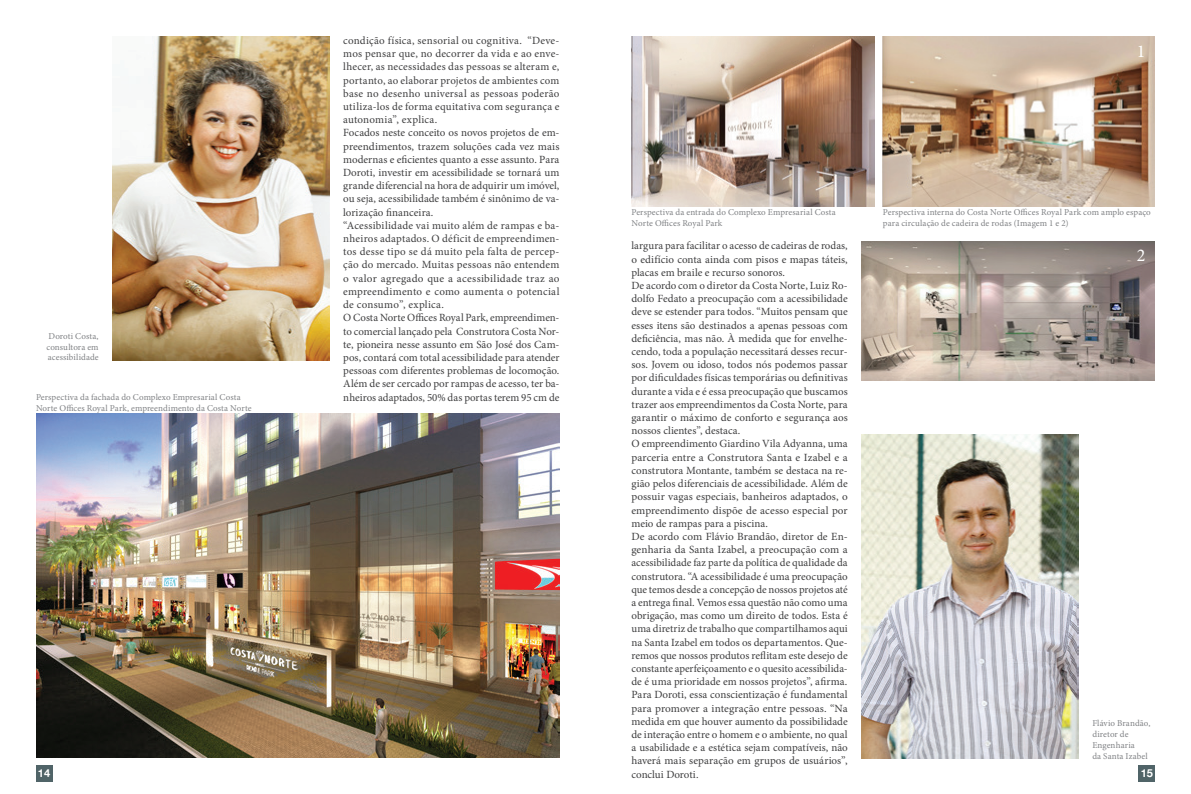
<style>
.page{position:relative;width:1191px;height:794px;background:#fff}
.page>*{position:absolute;margin:0;border:0;box-sizing:border-box;transform-origin:0 0}
.t1{font:18px "Minion Pro";color:#fff}
.t2{font:11px/13.2px "Minion Pro";letter-spacing:.005em;color:#3e3e3f}
.t3{font:11px "Alte Haas Grotesk Bold";color:#fff}
.t4{font:9px/10.8px "Minion Pro";letter-spacing:.01em;color:#808285}
</style>
<div class="page">
<img style="left:36px;top:413px;width:523px;height:345px">
<img style="left:862px;top:434px;width:216px;height:324px">
<img style="left:113px;top:36px;width:216px;height:324px">
<img style="left:631px;top:36px;width:244px;height:170px">
<img style="left:883px;top:36px;width:272px;height:170px">
<img style="left:862px;top:241px;width:293px;height:140px">
<div style="left:1138px;top:765px;width:17px;height:16px;background:#506468"></div>
<div style="left:36px;top:765px;width:16px;height:16px;background:#506468"></div>
<p class="t2" style="left:343px;top:34px;width:218px">condição física, sensorial ou cognitiva. “Deve&shy;mos pensar que, no decorrer da vida e ao enve&shy;lhecer, as necessidades das pessoas se alteram e, portanto, ao elaborar projetos de ambientes com base no desenho universal as pessoas poderão utiliza-los de forma equitativa com segurança e autonomia”, explica.<br>Focados neste conceito os novos projetos de em&shy;preendimentos, trazem soluções cada vez mais modernas e eficientes quanto a esse assunto. Para Doroti, investir em acessibilidade se tornará um grande diferencial na hora de adquirir um imóvel, ou seja, acessibilidade também é sinônimo de va&shy;lorização financeira.<br>“Acessibilidade vai muito além de rampas e ba&shy;nheiros adaptados. O déficit de empreendimen&shy;tos desse tipo se dá muito pela falta de percep&shy;ção do mercado. Muitas pessoas não entendem o valor agregado que a acessibilidade traz ao empreendimento e como aumenta o potencial de consumo”, explica.<br>O Costa Norte Offices Royal Park, empreendimen&shy;to comercial lançado pela Construtora Costa Nor&shy;te, pioneira nesse assunto em São José dos Cam&shy;pos, contará com total acessibilidade para atender pessoas com diferentes problemas de locomoção.<br>Além de ser cercado por rampas de acesso, ter ba&shy;nheiros adaptados, 50% das portas terem 95 cm de</p>
<h1 class="t1" style="left:1136px;top:39px;width:10px">1</h1>
<p class="t4" style="left:631px;top:206px;width:206px">Perspectiva da entrada do Complexo Empresarial Costa<br>Norte Offices Royal Park</p>
<p class="t4" style="left:883px;top:206px;width:269px">Perspectiva interna do Costa Norte Offices Royal Park com amplo espaço para circulação de cadeira de rodas (Imagem 1 e 2)</p>
<p class="t2" style="left:631px;top:239px;width:218px">largura para facilitar o acesso de cadeiras de rodas, o edifício conta ainda com pisos e mapas táteis, placas em braile e recurso sonoros.<br>De acordo com o diretor da Costa Norte, Luiz Ro&shy;dolfo Fedato a preocupação com a acessibilidade deve se estender para todos. “Muitos pensam que esses itens são destinados a apenas pessoas com deficiência, mas não. À medida que for envelhe&shy;cendo, toda a população necessitará desses recur&shy;sos. Jovem ou idoso, todos nós podemos passar por dificuldades físicas temporárias ou definitivas durante a vida e é essa preocupação que buscamos trazer aos empreendimentos da Costa Norte, para garantir o máximo de conforto e segurança aos nossos clientes”, destaca.<br>O empreendimento Giardino Vila Adyanna, uma parceria entre a Construtora Santa e Izabel e a construtora Montante, também se destaca na re&shy;gião pelos diferenciais de acessibilidade. Além de possuir vagas especiais, banheiros adaptados, o empreendimento dispõe de acesso especial por meio de rampas para a piscina.<br>De acordo com Flávio Brandão, diretor de En&shy;genharia da Santa Izabel, a preocupação com a acessibilidade faz parte da política de qualidade da construtora. “A acessibilidade é uma preocupação que temos desde a concepção de nossos projetos até a entrega final. Vemos essa questão não como uma obrigação, mas como um direito de todos. Esta é uma diretriz de trabalho que compartilhamos aqui na Santa Izabel em todos os departamentos. Que&shy;remos que nossos produtos reflitam este desejo de constante aperfeiçoamento e o quesito acessibilida&shy;de é uma prioridade em nossos projetos”, afirma.<br>Para Doroti, essa conscientização é fundamental para promover a integração entre pessoas. “Na medida em que houver aumento da possibilidade de interação entre o homem e o ambiente, no qual a usabilidade e a estética sejam compatíveis, não haverá mais separação em grupos de usuários”, conclui Doroti.</p>
<h1 class="t1" style="left:1136px;top:243px;width:10px">2</h1>
<p class="t4" style="left:46px;top:330px;width:54px;text-align:justify">Doroti Costa, consultora em acessibilidade</p>
<p class="t4" style="left:36px;top:392px;width:217px">Perspectiva da fachada do Complexo Empresarial Costa<br>Norte Offices Royal Park, empreendimento da Costa Norte</p>
<p class="t4" style="left:1092px;top:718px;width:60px">Flávio Brandão, diretor de<br>Engenharia<br>da Santa Izabel</p>
<p class="t3" style="left:38px;top:766px;width:14px">14</p>
<p class="t3" style="left:1140px;top:766px;width:14px">15</p>
</div>
